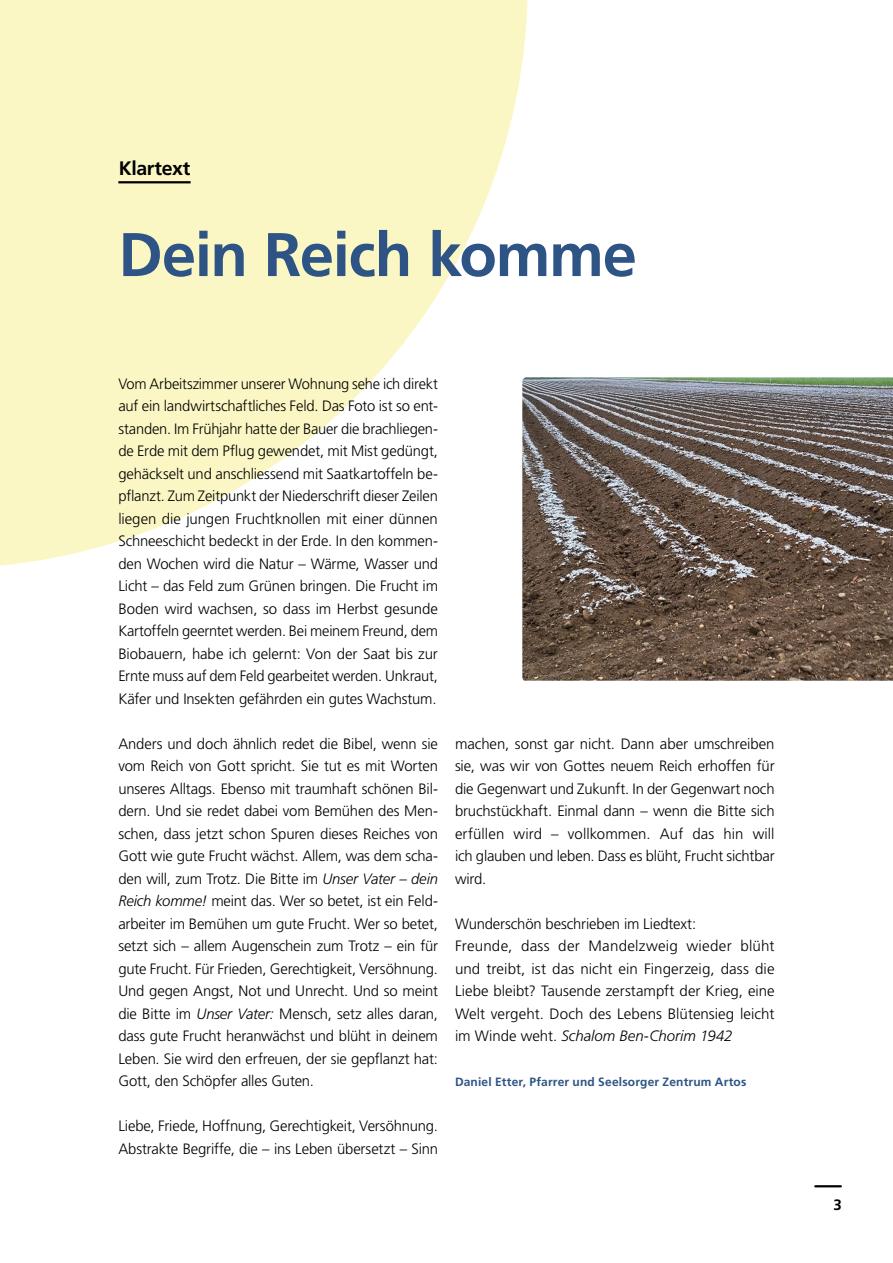
<style>
.page{position:relative;width:893px;height:1263px;background:#fff}
.page>*{position:absolute;margin:0;border:0;box-sizing:border-box;transform-origin:0 0}
.t1{font:700 61.5px "Frutiger LT Pro";letter-spacing:-.02em;color:#2d5484}
.Rubrik{font:700 19.5px "Frutiger LT Pro";letter-spacing:-.02em;color:#000}
.Body{font:300 15px/22.5px "Frutiger LT Pro";letter-spacing:-.01em;color:#000;text-align:justify}
.t2{font:700 15px "Frutiger LT Pro";color:#000}
.Autoren{font:700 12px "Frutiger LT Pro";letter-spacing:.015em;color:#2d5484}
.s1{font-style:italic}
</style>
<div class="page">
<svg style="left:0;top:0;width:528px;height:566px;fill:#fbf7c5"></svg>
<img style="left:522px;top:377px;width:371px;height:304px">
<hr style="left:118px;top:181px;width:73px;height:2px;background:#000">
<hr style="left:815px;top:1185px;width:26px;height:2px;background:#000">
<p class="Rubrik" style="left:119px;top:157px;width:73px">Klartext</p>
<h1 class="t1" style="left:118px;top:219px;width:520px">Dein Reich komme</h1>
<p class="Body" style="left:118px;top:372px;width:321px">Vom Arbeitszimmer unserer Wohnung sehe ich direkt auf ein landwirtschaftliches Feld. Das Foto ist so ent&shy;standen. Im Frühjahr hatte der Bauer die brachliegen&shy;de Erde mit dem Pflug gewendet, mit Mist gedüngt, gehäckselt und anschliessend mit Saatkartoffeln be&shy;pflanzt. Zum Zeitpunkt der Niederschrift dieser Zeilen liegen die jungen Fruchtknollen mit einer dünnen Schneeschicht bedeckt in der Erde. In den kommen&shy;den Wochen wird die Natur – Wärme, Wasser und Licht – das Feld zum Grünen bringen. Die Frucht im Boden wird wachsen, so dass im Herbst gesunde Kartoffeln geerntet werden. Bei meinem Freund, dem Biobauern, habe ich gelernt: Von der Saat bis zur Ernte muss auf dem Feld gearbeitet werden. Unkraut, Käfer und Insekten gefährden ein gutes Wachstum.</p>
<p class="Body" style="left:118px;top:732px;width:321px">Anders und doch ähnlich redet die Bibel, wenn sie vom Reich von Gott spricht. Sie tut es mit Worten unseres Alltags. Ebenso mit traumhaft schönen Bil&shy;dern. Und sie redet dabei vom Bemühen des Men&shy;schen, dass jetzt schon Spuren dieses Reiches von Gott wie gute Frucht wächst. Allem, was dem scha&shy;den will, zum Trotz. Die Bitte im <span class="s1">Unser Vater – dein Reich komme!</span> meint das. Wer so betet, ist ein Feld&shy;arbeiter im Bemühen um gute Frucht. Wer so betet, setzt sich – allem Augenschein zum Trotz – ein für gute Frucht. Für Frieden, Gerechtigkeit, Versöhnung.<br>Und gegen Angst, Not und Unrecht. Und so meint die Bitte im <span class="s1">Unser Vater:</span> Mensch, setz alles daran, dass gute Frucht heranwächst und blüht in deinem Leben. Sie wird den erfreuen, der sie gepflanzt hat:<br>Gott, den Schöpfer alles Guten.</p>
<p class="Body" style="left:118px;top:1115px;width:321px">Liebe, Friede, Hoffnung, Gerechtigkeit, Versöhnung.<br>Abstrakte Begriffe, die – ins Leben übersetzt – Sinn</p>
<p class="Body" style="left:455px;top:732px;width:321px">machen, sonst gar nicht. Dann aber umschreiben sie, was wir von Gottes neuem Reich erhoffen für die Gegenwart und Zukunft. In der Gegenwart noch bruchstückhaft. Einmal dann – wenn die Bitte sich erfüllen wird – vollkommen. Auf das hin will ich glauben und leben. Dass es blüht, Frucht sichtbar wird.</p>
<p class="Body" style="left:455px;top:912px;width:243px">Wunderschön beschrieben im Liedtext:</p>
<p class="Body" style="left:455px;top:935px;width:321px">Freunde, dass der Mandelzweig wieder blüht und treibt, ist das nicht ein Fingerzeig, dass die Liebe bleibt? Tausende zerstampft der Krieg, eine Welt vergeht. Doch des Lebens Blütensieg leicht im Winde weht. <span class="s1">Schalom Ben-Chorim 1942</span></p>
<p class="Autoren" style="left:455px;top:1075px;width:293px">Daniel Etter, Pfarrer und Seelsorger Zentrum Artos</p>
<p class="t2" style="left:834px;top:1196px;width:10px">3</p>
</div>
